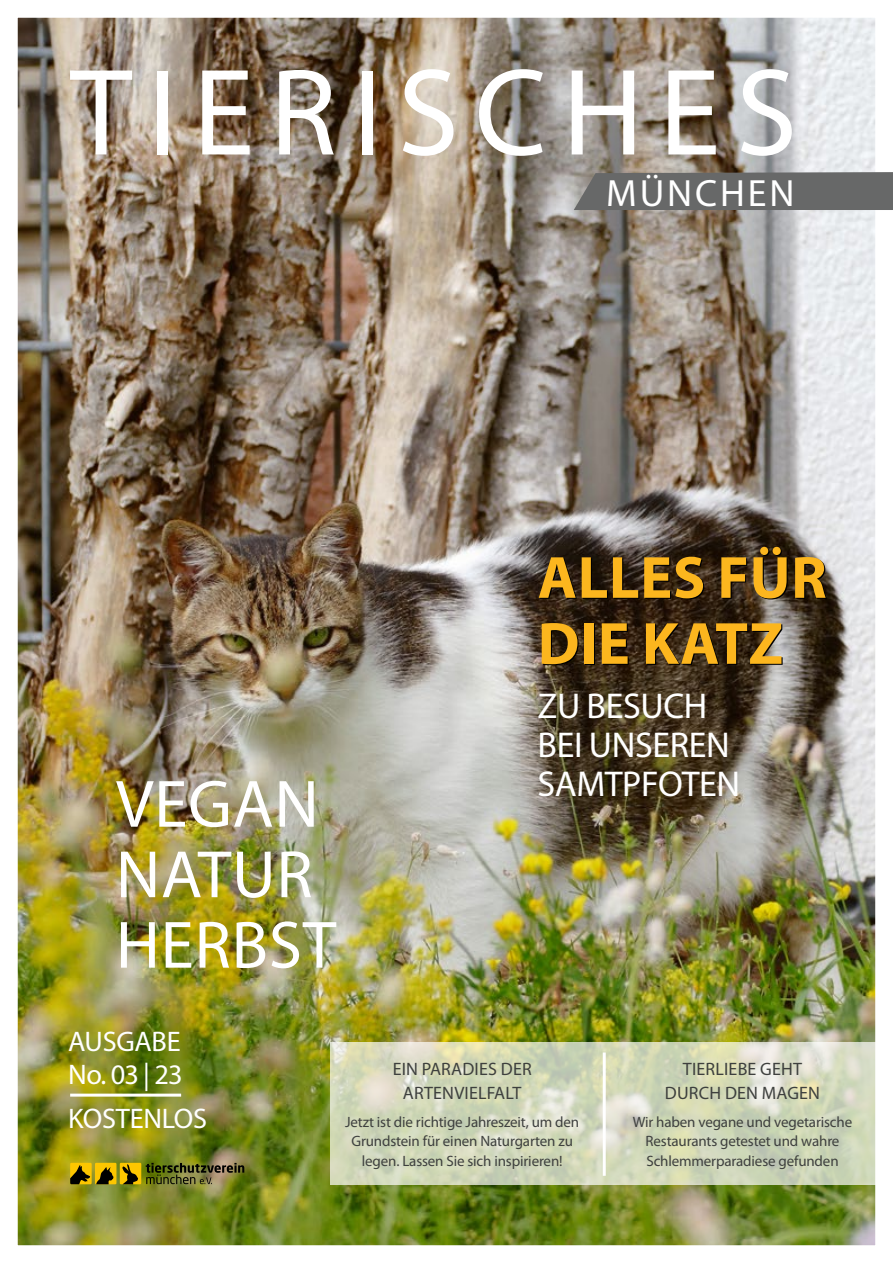
<style>
.page{position:relative;width:893px;height:1263px;background:#fff}
.page>*{position:absolute;margin:0;border:0;box-sizing:border-box;transform-origin:0 0}
.t1{font:124.5px "Myriad Pro";letter-spacing:.125em;color:#fff}
.t2{font:67.5px/70.5px "Myriad Pro";letter-spacing:.01em;color:#fff}
.t3{font:700 60px/66px "Myriad Pro";letter-spacing:.01em;color:#fcb61e}
.t4{font:38.1px "Myriad Pro";letter-spacing:.075em;color:#fff}
.t5{font:36px/39px "Myriad Pro";letter-spacing:-.01em;color:#fff}
.t6{font:28.35px/33px "Myriad Pro";letter-spacing:-.01em;color:#fff}
.t7{font:18px/24px "Myriad Pro";letter-spacing:.01em;color:#3e403e;text-align:center}
.t8{font:15px/19.5px "Myriad Pro";letter-spacing:-.01em;color:#3e403e;text-align:center}
</style>
<div class="page">
<img style="left:19px;top:19px;width:855px;height:1225px">
<div style="left:70px;top:1163px;width:22px;height:21px;background:#fdc600"></div>
<svg style="left:70px;top:1165px;width:20px;height:19px"></svg>
<svg style="left:146px;top:1163px;width:98px;height:21px;background:#61622c"></svg>
<div style="left:120px;top:1163px;width:21px;height:21px;background:#fdc600"></div>
<svg style="left:122px;top:1164px;width:16px;height:20px"></svg>
<div style="left:95px;top:1163px;width:21px;height:21px;background:#fdc600"></div>
<svg style="left:96px;top:1167px;width:18px;height:17px"></svg>
<div style="left:574px;top:172px;width:319px;height:38px;background:#676868"></div>
<hr style="left:70px;top:1093px;width:111px;height:3px;background:#fff">
<svg style="left:330px;top:1042px;width:546px;height:142px;background:#d3d8bc"></svg>
<hr style="left:603px;top:1052px;width:3px;height:124px;background:#fff">
<h1 class="t1" style="left:70px;top:36px;width:729px">TIERISCHES</h1>
<h3 class="t4" style="left:606px;top:170px;width:190px">MÜNCHEN</h3>
<h2 class="t2" style="left:116px;top:768px;width:222px">VEGAN<br>NATUR<br>HERBST</h2>
<h3 class="t3" style="left:538px;top:543px;width:290px">ALLES FÜR<br>DIE KATZ</h3>
<h3 class="t5" style="left:537px;top:686px;width:204px">ZU BESUCH<br>BEI UNSEREN<br>SAMTPFOTEN</h3>
<h3 class="t6" style="left:68px;top:1025px;width:116px">AUSGABE<br>No. 03 | 23</h3>
<h3 class="t6" style="left:68px;top:1101px;width:140px">KOSTENLOS</h3>
<p class="t7" style="left:393px;top:1056px;width:141px">EIN PARADIES DER<br>ARTENVIELFALT</p>
<p class="t8" style="left:345px;top:1111px;width:235px">Jetzt ist die richtige Jahreszeit, um den<br>Grundstein für einen Naturgarten zu legen. Lassen Sie sich inspirieren!</p>
<p class="t7" style="left:665px;top:1056px;width:157px">TIERLIEBE GEHT<br>DURCH DEN MAGEN</p>
<p class="t8" style="left:633px;top:1112px;width:221px">Wir haben vegane und vegetarische<br>Restaurants getestet und wahre<br>Schlemmerparadiese gefunden</p>
</div>
